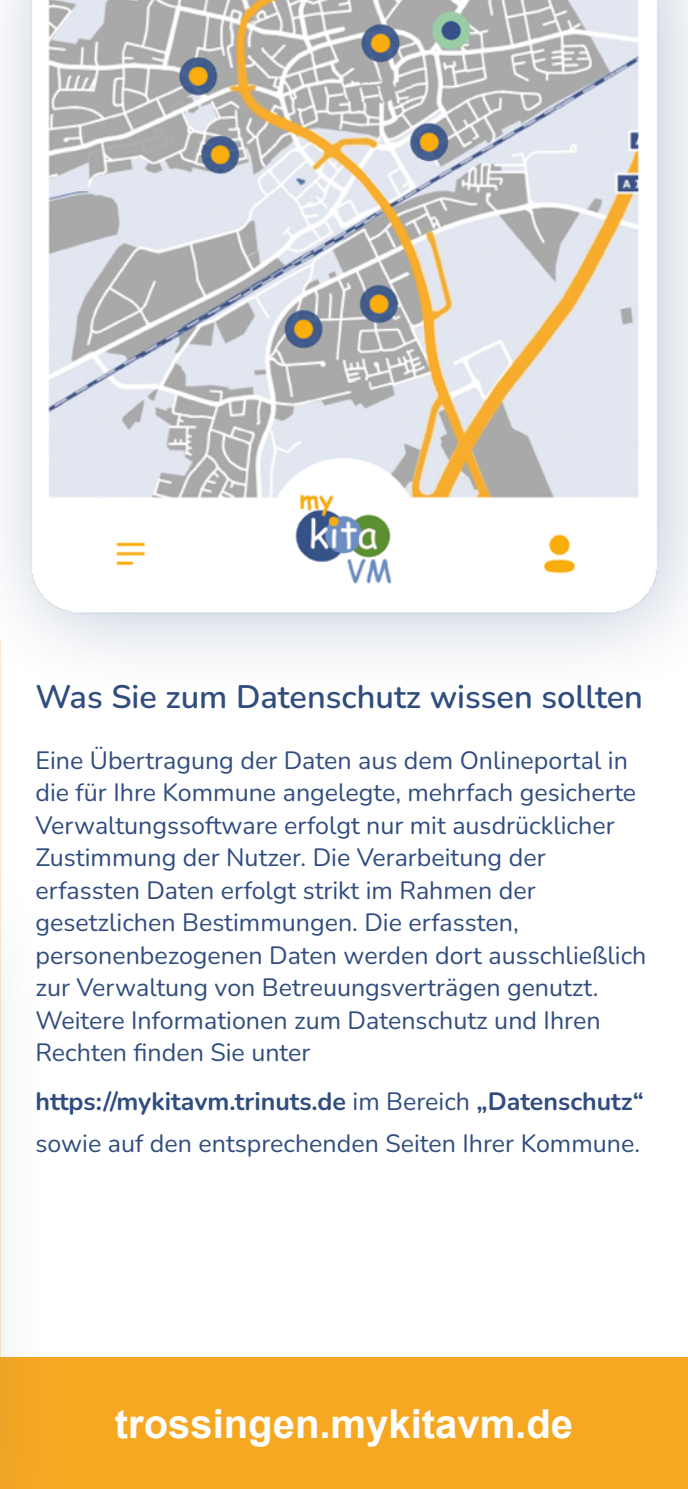
<style>
.page{position:relative;width:688px;height:1489px;background:#fff}
.page>*{position:absolute;margin:0;border:0;box-sizing:border-box;transform-origin:0 0}
.t1{font:700 40px "Arial";color:#fff}
.t2{font:600 32.5px "Nunito";color:#304d7e}
.t3{font:25px/32.5px "Nunito";color:#304d7e}
.s1{font-weight:700}
</style>
<div class="page">
<div style="left:0;top:1357px;width:687px;height:131px;background:#f7a823"></div>
<div style="left:0;top:828px;width:52px;height:660px;background:#304d7e;opacity:.3"></div>
<div style="left:0;top:0;width:687px;height:698px;background:#304d7e;opacity:.3"></div>
<img style="left:11px;top:0;width:655px;height:621px">
<h2 class="t2" style="left:35px;top:673px;width:609px">Was Sie zum Datenschutz wissen sollten</h2>
<p class="t3" style="left:35px;top:742px;width:612px">Eine Übertragung der Daten aus dem Onlineportal in die für Ihre Kommune angelegte, mehrfach gesicherte Verwaltungssoftware erfolgt nur mit ausdrücklicher Zustimmung der Nutzer. Die Verarbeitung der erfassten Daten erfolgt strikt im Rahmen der gesetzlichen Bestimmungen. Die erfassten, personenbezogenen Daten werden dort ausschließlich zur Verwaltung von Betreuungsverträgen genutzt.<br>Weitere Informationen zum Datenschutz und Ihren Rechten finden Sie unter</p>
<p class="t3" style="left:35px;top:1079px;width:609px;line-height:42px"><span class="s1">https://mykitavm.trinuts.de</span> im Bereich <span class="s1">„Datenschutz“ </span>sowie auf den entsprechenden Seiten Ihrer Kommune.</p>
<h1 class="t1" style="left:115px;top:1397px;width:459px">trossingen.mykitavm.de</h1>
</div>
